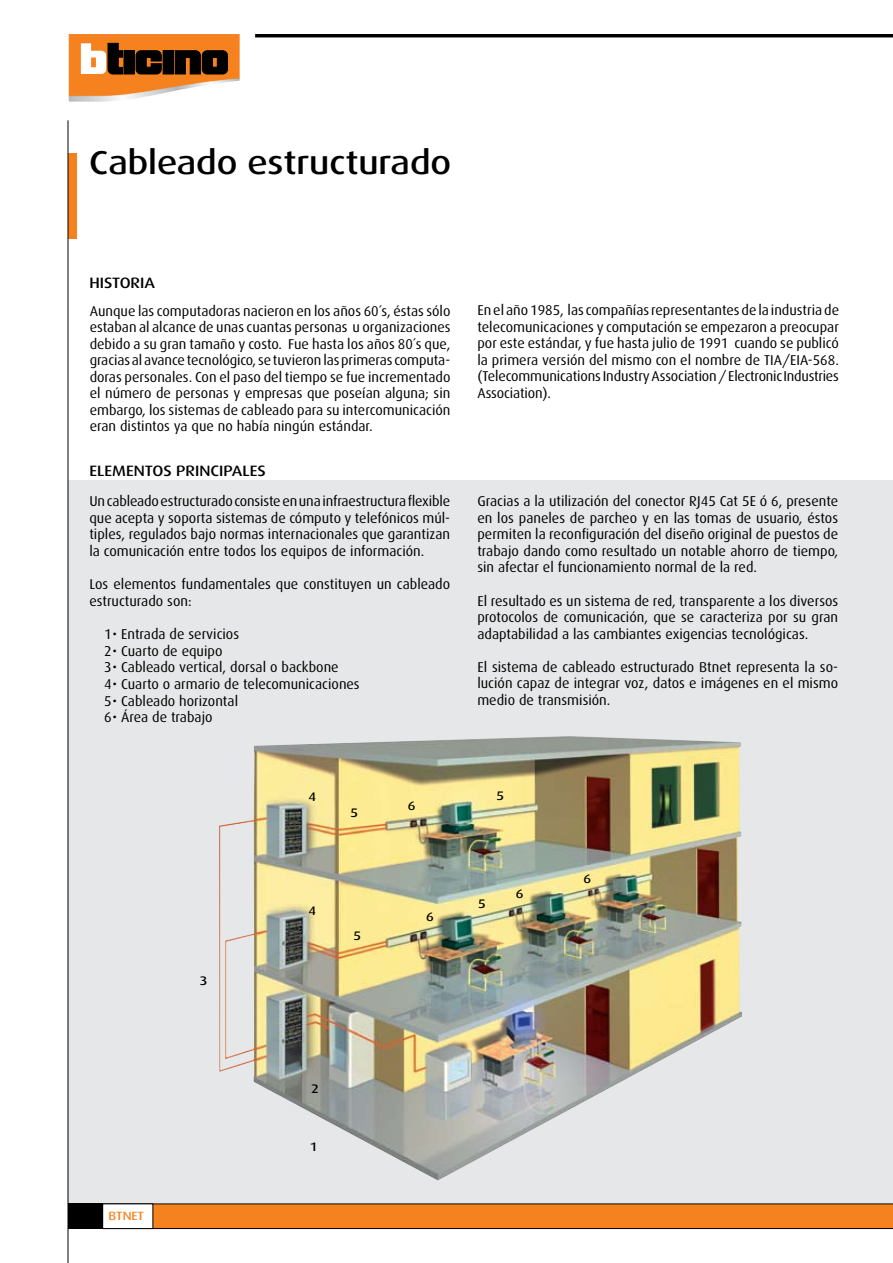
<style>
.page{position:relative;width:893px;height:1263px;background:#fff}
.page>*{position:absolute;margin:0;border:0;box-sizing:border-box;transform-origin:0 0}
.t1{font:500 33px "Dax Wide";color:#000}
.t2{font:500 15px "Dax Wide";color:#000}
.t3{font:14.25px/16.5px "Dax";color:#000;text-align:justify}
.t4{font:500 12.3px "Dax Wide";color:#000}
.t5{font:500 12px "Dax Wide";color:#f5821f}
</style>
<div class="page">
<div style="left:68px;top:153px;width:9px;height:85px;background:#f5821f"></div>
<div style="left:68px;top:480px;width:825px;height:723px;background:#e6e7e8"></div>
<hr style="left:68px;top:120px;width:1px;height:1143px;background:#000">
<hr style="left:255px;top:34px;width:638px;height:3px;background:#000">
<svg style="left:69px;top:34px;width:171px;height:68px"></svg>
<svg style="left:102px;top:1203px;width:791px;height:26px;background:#e2802c"></svg>
<img style="left:219px;top:736px;width:523px;height:444px">
<div style="left:68px;top:1203px;width:34px;height:26px;background:#000"></div>
<h1 class="t1" style="left:89px;top:144px;width:363px">Cableado estructurado</h1>
<p class="t2" style="left:90px;top:274px;width:50px">HISTORIA</p>
<p class="t3" style="left:90px;top:303px;width:362px">Aunque las computadoras nacieron en los años 60´s, éstas sólo estaban al alcance de unas cuantas personas u organizaciones debido a su gran tamaño y costo. Fue hasta los años 80´s que, gracias al avance tecnológico, se tuvieron las primeras computa&shy;doras personales. Con el paso del tiempo se fue incrementado el número de personas y empresas que poseían alguna; sin embargo, los sistemas de cableado para su intercomunicación eran distintos ya que no había ningún estándar.</p>
<p class="t2" style="left:90px;top:462px;width:105px">ELEMENTOS PRINCI</p>
<p class="t2" style="left:224px;top:462px;width:18px">PALES</p>
<p class="t3" style="left:89px;top:493px;width:362px">Un cableado estructurado consiste en una infraestructura flexible que acepta y soporta sistemas de cómputo y telefónicos múl&shy;tiples, regulados bajo normas internacionales que garantizan la comunicación entre todos los equipos de información.</p>
<p class="t3" style="left:89px;top:576px;width:362px">Los elementos fundamentales que constituyen un cableado estructurado son:</p>
<p class="t3" style="left:104px;top:626px;width:257px;text-align:left">1• Entrada de servicios<br>2• Cuarto de equipo<br>3• Cableado vertical, dorsal o backbone<br>4• Cuarto o armario de telecomunicaciones<br>5• Cableado horizontal<br>6• Área de trabajo</p>
<p class="t4" style="left:200px;top:974px;width:9px">3</p>
<p class="t4" style="left:309px;top:790px;width:9px">4</p>
<p class="t4" style="left:350px;top:806px;width:9px">5</p>
<p class="t4" style="left:309px;top:903px;width:9px">4</p>
<p class="t4" style="left:354px;top:928px;width:9px">5</p>
<p class="t4" style="left:408px;top:799px;width:9px">6</p>
<p class="t4" style="left:426px;top:910px;width:9px">6</p>
<p class="t3" style="left:477px;top:302px;width:363px">En el año 1985, las compañías representantes de la industria de telecomunicaciones y computación se empezaron a preocupar por este estándar, y fue hasta julio de 1991 cuando se publicó la primera versión del mismo con el nombre de TIA/EIA-568. (Telecommunications Industry Association / Electronic Industries Association).</p>
<p class="t3" style="left:477px;top:493px;width:362px">Gracias a la utilización del conector RJ45 Cat 5E ó 6, presente en los paneles de parcheo y en las tomas de usuario, éstos permiten la reconfiguración del diseño original de puestos de trabajo dando como resultado un notable ahorro de tiempo, sin afectar el funcionamiento normal de la red.</p>
<p class="t3" style="left:477px;top:593px;width:362px">El resultado es un sistema de red, transparente a los diversos protocolos de comunicación, que se caracteriza por su gran adaptabilidad a las cambiantes exigencias tecnológicas.</p>
<p class="t3" style="left:477px;top:659px;width:362px">El sistema de cableado estructurado Btnet representa la so&shy;lución capaz de integrar voz, datos e imágenes en el mismo medio de transmisión.</p>
<p class="t4" style="left:496px;top:789px;width:9px">5</p>
<p class="t4" style="left:478px;top:897px;width:9px">5</p>
<p class="t4" style="left:516px;top:887px;width:9px">6</p>
<p class="t4" style="left:583px;top:871px;width:9px">6</p>
<p class="t5" style="left:109px;top:1209px;width:16px">BTNET</p>
<p class="t4" style="left:311px;top:1082px;width:9px">2</p>
<p class="t4" style="left:310px;top:1140px;width:9px">1</p>
</div>
